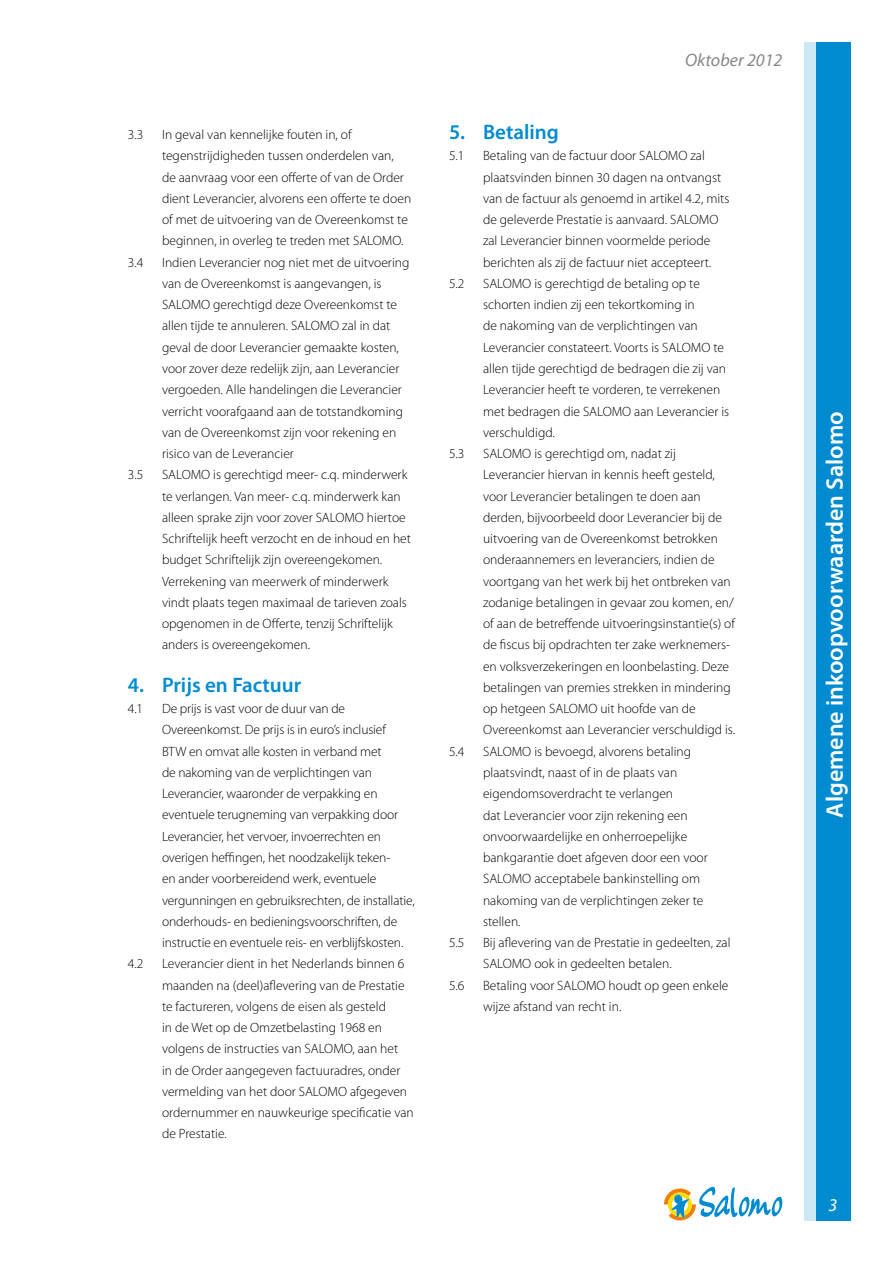
<style>
.page{position:relative;width:893px;height:1263px;background:#fff}
.page>*{position:absolute;margin:0;border:0;box-sizing:border-box;transform-origin:0 0}
.t1{font:600 24px "Myriad Pro";color:#fff}
.t2{font:600 21px "Myriad Pro";color:#008bd0}
.t3{font:italic 18px "Myriad Pro";color:#87888a}
.t4{font:italic 18px "Myriad Pro";color:#fff}
.t5{font:300 13.5px/21.3px "Myriad Pro";color:#000}
</style>
<div class="page">
<div style="left:816px;top:43px;width:34px;height:1143px;background:#008bd0"></div>
<div style="left:804px;top:43px;width:12px;height:1143px;background:#cde8f5"></div>
<div style="left:816px;top:1186px;width:34px;height:34px;background:#008bd0"></div>
<div style="left:804px;top:1186px;width:12px;height:34px;background:#cde8f5"></div>
<svg style="left:664px;top:1186px;width:118px;height:34px"></svg>
<p class="t5" style="left:128px;top:124px;width:17px">3.3</p>
<p class="t5" style="left:162px;top:124px;width:251px">In geval van kennelijke fouten in, of tegenstrijdigheden tussen onderdelen van,<br>de aanvraag voor een offerte of van de Order dient Leverancier, alvorens een offerte te doen of met de uitvoering van de Overeenkomst te beginnen, in overleg te treden met SALOMO.</p>
<p class="t5" style="left:128px;top:251px;width:17px">3.4</p>
<p class="t5" style="left:162px;top:251px;width:249px">Indien Leverancier nog niet met de uitvoering van de Overeenkomst is aangevangen, is SALOMO gerechtigd deze Overeenkomst te allen tijde te annuleren. SALOMO zal in dat geval de door Leverancier gemaakte kosten, voor zover deze redelijk zijn, aan Leverancier vergoeden. Alle handelingen die Leverancier verricht voorafgaand aan de totstandkoming van de Overeenkomst zijn voor rekening en risico van de Leverancier</p>
<p class="t5" style="left:128px;top:464px;width:17px">3.5</p>
<p class="t5" style="left:162px;top:464px;width:250px">SALOMO is gerechtigd meer- c.q. minderwerk te verlangen. Van meer- c.q. minderwerk kan alleen sprake zijn voor zover SALOMO hiertoe Schriftelijk heeft verzocht en de inhoud en het budget Schriftelijk zijn overeengekomen.<br>Verrekening van meerwerk of minderwerk vindt plaats tegen maximaal de tarieven zoals opgenomen in de Offerte, tenzij Schriftelijk anders is overeengekomen.</p>
<h2 class="t2" style="left:128px;top:671px;width:175px">4. Prijs en Factuur</h2>
<p class="t5" style="left:128px;top:698px;width:17px">4.1</p>
<p class="t5" style="left:162px;top:698px;width:254px">De prijs is vast voor de duur van de Overeenkomst. De prijs is in euro’s inclusief<br>BTW en omvat alle kosten in verband met<br>de nakoming van de verplichtingen van Leverancier, waaronder de verpakking en eventuele terugneming van verpakking door Leverancier, het vervoer, invoerrechten en overigen heffingen, het noodzakelijk teken-<br>en ander voorbereidend werk, eventuele vergunningen en gebruiksrechten, de installatie, onderhouds- en bedieningsvoorschriften, de instructie en eventuele reis- en verblijfskosten.</p>
<p class="t5" style="left:128px;top:953px;width:17px">4.2</p>
<p class="t5" style="left:162px;top:953px;width:253px">Leverancier dient in het Nederlands binnen 6 maanden na (deel)aflevering van de Prestatie te factureren, volgens de eisen als gesteld<br>in de Wet op de Omzetbelasting 1968 en volgens de instructies van SALOMO, aan het<br>in de Order aangegeven factuuradres, onder vermelding van het door SALOMO afgegeven ordernummer en nauwkeurige specificatie van de Prestatie.</p>
<h3 class="t3" style="left:685px;top:49px;width:99px">Oktober 2012</h3>
<h2 class="t2" style="left:449px;top:119px;width:111px">5. Betaling</h2>
<p class="t5" style="left:449px;top:145px;width:17px">5.1</p>
<p class="t5" style="left:483px;top:145px;width:248px">Betaling van de factuur door SALOMO zal plaatsvinden binnen 30 dagen na ontvangst van de factuur als genoemd in artikel 4.2, mits de geleverde Prestatie is aanvaard. SALOMO zal Leverancier binnen voormelde periode berichten als zij de factuur niet accepteert.</p>
<p class="t5" style="left:449px;top:273px;width:17px">5.2</p>
<p class="t5" style="left:483px;top:273px;width:248px">SALOMO is gerechtigd de betaling op te schorten indien zij een tekortkoming in<br>de nakoming van de verplichtingen van Leverancier constateert. Voorts is SALOMO te allen tijde gerechtigd de bedragen die zij van Leverancier heeft te vorderen, te verrekenen met bedragen die SALOMO aan Leverancier is verschuldigd.</p>
<p class="t5" style="left:449px;top:443px;width:17px">5.3</p>
<p class="t5" style="left:483px;top:443px;width:254px">SALOMO is gerechtigd om, nadat zij Leverancier hiervan in kennis heeft gesteld, voor Leverancier betalingen te doen aan derden, bijvoorbeeld door Leverancier bij de uitvoering van de Overeenkomst betrokken onderaannemers en leveranciers, indien de voortgang van het werk bij het ontbreken van zodanige betalingen in gevaar zou komen, en/ of aan de betreffende uitvoeringsinstantie(s) of de fiscus bij opdrachten ter zake werknemers&shy;en volksverzekeringen en loonbelasting. Deze betalingen van premies strekken in mindering op hetgeen SALOMO uit hoofde van de Overeenkomst aan Leverancier verschuldigd is.</p>
<p class="t5" style="left:449px;top:740px;width:17px">5.4</p>
<p class="t5" style="left:483px;top:740px;width:226px">SALOMO is bevoegd, alvorens betaling plaatsvindt, naast of in de plaats van eigendomsoverdracht te verlangen<br>dat Leverancier voor zijn rekening een onvoorwaardelijke en onherroepelijke bankgarantie doet afgeven door een voor SALOMO acceptabele bankinstelling om nakoming van de verplichtingen zeker te stellen.</p>
<p class="t5" style="left:449px;top:932px;width:17px">5.5</p>
<p class="t5" style="left:483px;top:932px;width:249px">Bij aflevering van de Prestatie in gedeelten, zal<br>SALOMO ook in gedeelten betalen.</p>
<p class="t5" style="left:449px;top:974px;width:17px">5.6</p>
<p class="t5" style="left:483px;top:974px;width:247px">Betaling voor SALOMO houdt op geen enkele wijze afstand van recht in.</p>
<h1 class="t1" style="left:819px;top:817px;width:408px;rotate:-90deg">Algemene inkoopvoorwaarden Salomo</h1>
<h3 class="t4" style="left:828px;top:1193px;width:10px">3</h3>
</div>
